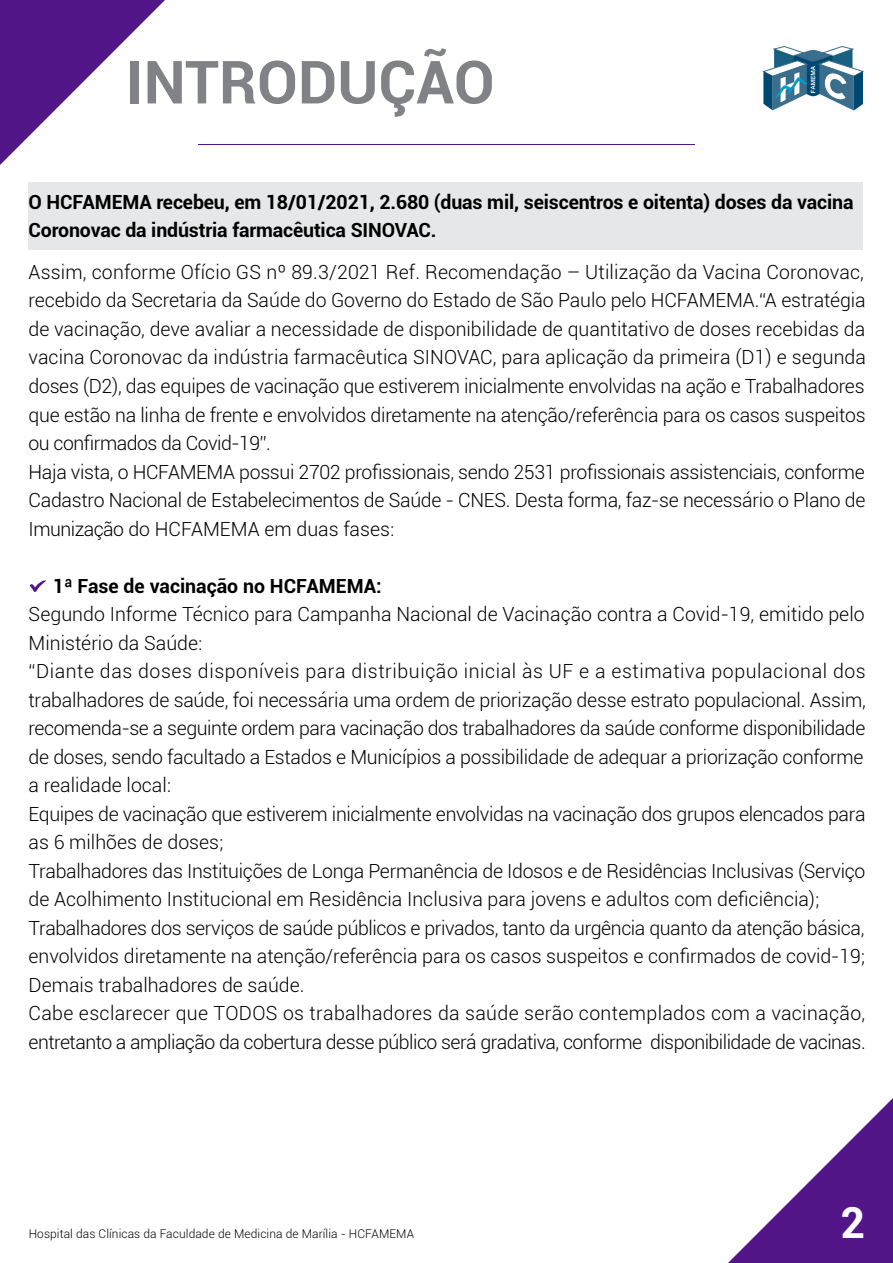
<style>
.page{position:relative;width:893px;height:1263px;background:#fff}
.page>*{position:absolute;margin:0;border:0;box-sizing:border-box;transform-origin:0 0}
.t1{font:700 59.55px "Roboto";color:#808285}
.t2{font:700 42.75px "Roboto";color:#fff}
.t3{font:300 19.5px/28.5px "Roboto";letter-spacing:-.01em;color:#000}
.t4{font:700 19.5px/28.5px "Roboto";letter-spacing:-.005em;color:#000}
.t5{font:300 12px "Roboto";letter-spacing:.005em;color:#000}
</style>
<div class="page">
<div style="left:29px;top:183px;width:834px;height:67px;background:#e6e7e8"></div>
<svg style="left:0;top:0;width:165px;height:165px"></svg>
<svg style="left:728px;top:1098px;width:165px;height:165px"></svg>
<hr style="left:198px;top:145px;width:496px;height:1px;background:#531689">
<svg style="left:762px;top:46px;width:102px;height:65px"></svg>
<svg style="left:30px;top:580px;width:16px;height:12px"></svg>
<h1 class="t1" style="left:126px;top:40px;width:370px">INTRODUÇÃO</h1>
<p class="t4" style="left:29px;top:187px;width:826px">O HCFAMEMA recebeu, em 18/01/2021, 2.680 (duas mil, seiscentros e oitenta) doses da vacina<br>Coronovac da indústria farmacêutica SINOVAC.</p>
<p class="t3" style="left:29px;top:257px;width:839px">Assim, conforme Ofício GS nº 89.3/2021 Ref. Recomendação – Utilização da Vacina Coronovac, recebido da Secretaria da Saúde do Governo do Estado de São Paulo pelo HCFAMEMA.“A estratégia de vacinação, deve avaliar a necessidade de disponibilidade de quantitativo de doses recebidas da vacina Coronovac da indústria farmacêutica SINOVAC, para aplicação da primeira (D1) e segunda doses (D2), das equipes de vacinação que estiverem inicialmente envolvidas na ação e Trabalhadores que estão na linha de frente e envolvidos diretamente na atenção/referência para os casos suspeitos ou confirmados da Covid-19”.<br>Haja vista, o HCFAMEMA possui 2702 profissionais, sendo 2531 profissionais assistenciais, conforme Cadastro Nacional de Estabelecimentos de Saúde - CNES. Desta forma, faz-se necessário o Plano de Imunização do HCFAMEMA em duas fases:</p>
<p class="t4" style="left:53px;top:571px;width:330px">1ª Fase de vacinação no HCFAMEMA:</p>
<p class="t3" style="left:29px;top:599px;width:839px">Segundo Informe Técnico para Campanha Nacional de Vacinação contra a Covid-19, emitido pelo Ministério da Saúde:<br>“Diante das doses disponíveis para distribuição inicial às UF e a estimativa populacional dos trabalhadores de saúde, foi necessária uma ordem de priorização desse estrato populacional. Assim, recomenda-se a seguinte ordem para vacinação dos trabalhadores da saúde conforme disponibilidade de doses, sendo facultado a Estados e Municípios a possibilidade de adequar a priorização conforme a realidade local:<br>Equipes de vacinação que estiverem inicialmente envolvidas na vacinação dos grupos elencados para as 6 milhões de doses;<br>Trabalhadores das Instituições de Longa Permanência de Idosos e de Residências Inclusivas (Serviço de Acolhimento Institucional em Residência Inclusiva para jovens e adultos com deficiência); Trabalhadores dos serviços de saúde públicos e privados, tanto da urgência quanto da atenção básica, envolvidos diretamente na atenção/referência para os casos suspeitos e confirmados de covid-19; Demais trabalhadores de saúde.<br>Cabe esclarecer que TODOS os trabalhadores da saúde serão contemplados com a vacinação, entretanto a ampliação da cobertura desse público será gradativa, conforme disponibilidade de vacinas.</p>
<p class="t5" style="left:29px;top:1225px;width:387px">Hospital das Clínicas da Faculdade de Medicina de Marília - HCFAMEMA</p>
<h2 class="t2" style="left:840px;top:1193px;width:26px">2</h2>
</div>
